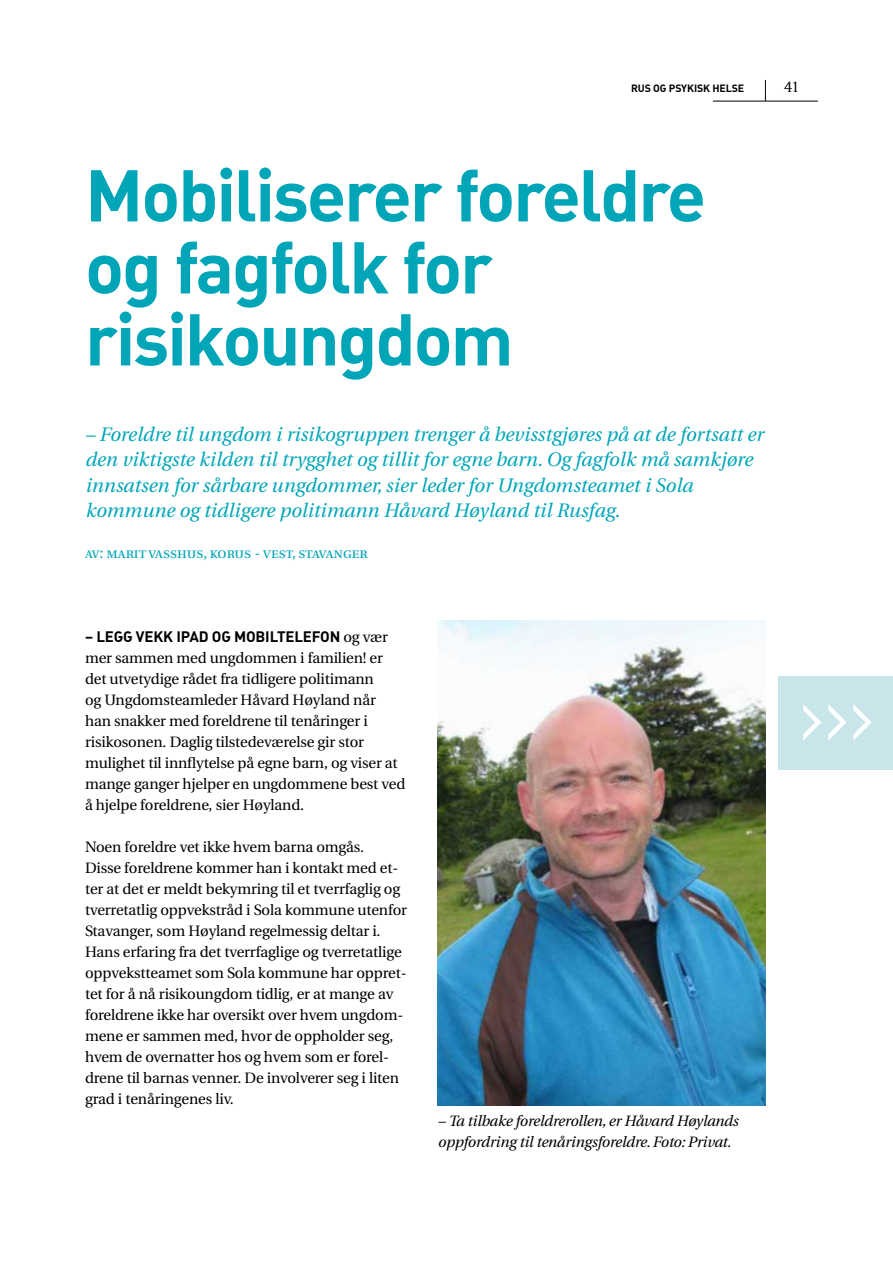
<style>
.page{position:relative;width:893px;height:1263px;background:#fff}
.page>*{position:absolute;margin:0;border:0;box-sizing:border-box;transform-origin:0 0}
.t1{font:93px "DIN Light Alternate";color:#fff}
.t2{font:72px/72px "DIN Bold Alternate";letter-spacing:-.03em;color:#00a6b8}
.t3{font:italic 19.5px/25.5px "Utopia";color:#00a6b8}
.t4{font:16.65px "Rotis Serif";color:#000}
.t5{font:15px/21px "Utopia";letter-spacing:-.01em;color:#000}
.t6{font:italic 15px/21px "Utopia";letter-spacing:-.015em;color:#000}
.t7{font:15px "Utopia Exp";color:#00a6b8}
.t8{font:15px "DIN Bold Alternate";letter-spacing:-.01em;color:#000}
.t9{font:10.5px "DIN Bold Alternate";letter-spacing:-.01em;color:#000}
.s1{font-family:"Utopia"}
</style>
<div class="page">
<img style="left:438px;top:621px;width:327px;height:485px">
<div style="left:778px;top:676px;width:115px;height:94px;background:#c8e6ea"></div>
<hr style="left:713px;top:101px;width:105px;height:1px;background:#000">
<svg style="left:765px;top:80px;width:1px;height:21px"></svg>
<p class="t9" style="left:631px;top:81px;width:114px">RUS OG PSYKISK HELSE</p>
<p class="t4" style="left:784px;top:77px;width:17px">41</p>
<h2 class="t2" style="left:85px;top:156px;width:623px">Mobiliserer foreldre og fagfolk for risikoungdom</h2>
<p class="t3" style="left:85px;top:421px;width:680px">– Foreldre til ungdom i risikogruppen trenger å bevisstgjøres på at de fortsatt er den viktigste kilden til trygghet og tillit for egne barn. Og fagfolk må samkjøre innsatsen for sårbare ungdommer, sier leder for Ungdomsteamet i Sola kommune og tidligere politimann Håvard Høyland til Rusfag.</p>
<p class="t7" style="left:85px;top:546px;width:284px">av: marit vasshus, korus - vest, stavanger</p>
<p class="t8" style="left:85px;top:627px;width:304px">– LEGG VEKK IPAD OG MOBILTELEFON <span class="s1">og vær</span></p>
<p class="t5" style="left:85px;top:648px;width:322px">mer sammen med ungdommen i familien! er det utvetydige rådet fra tidligere politimann<br>og Ungdomsteamleder Håvard Høyland når han snakker med foreldrene til tenåringer i risikosonen. Daglig tilstedeværelse gir stor mulighet til innflytelse på egne barn, og viser at mange ganger hjelper en ungdommene best ved å hjelpe foreldrene, sier Høyland.</p>
<p class="t5" style="left:85px;top:837px;width:324px">Noen foreldre vet ikke hvem barna omgås.<br>Disse foreldrene kommer han i kontakt med et&shy;ter at det er meldt bekymring til et tverrfaglig og tverretatlig oppvekstråd i Sola kommune utenfor Stavanger, som Høyland regelmessig deltar i.<br>Hans erfaring fra det tverrfaglige og tverretatlige oppvekstteamet som Sola kommune har oppret&shy;tet for å nå risikoungdom tidlig, er at mange av foreldrene ikke har oversikt over hvem ungdom&shy;mene er sammen med, hvor de oppholder seg, hvem de overnatter hos og hvem som er forel&shy;drene til barnas venner. De involverer seg i liten grad i tenåringenes liv.</p>
<p class="t6" style="left:438px;top:1110px;width:302px">– Ta tilbake foreldrerollen, er Håvard Høylands oppfordring til tenåringsforeldre. Foto: Privat.</p>
<h1 class="t1" style="left:796px;top:656px;width:81px">›››</h1>
</div>
